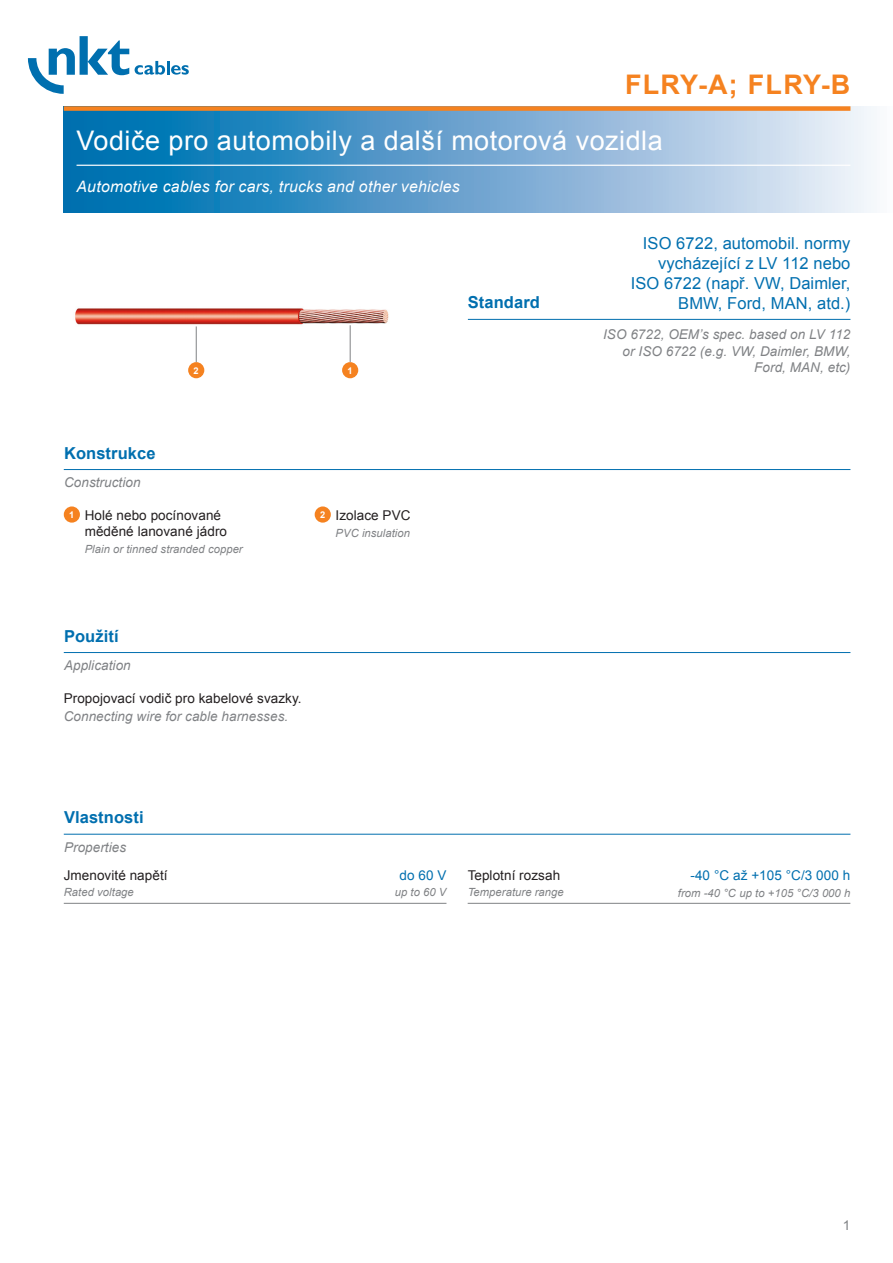
<style>
.page{position:relative;width:893px;height:1263px;background:#fff}
.page>*{position:absolute;margin:0;border:0;box-sizing:border-box;transform-origin:0 0}
.t1{font:27px "Arial";letter-spacing:.02em;color:#fff}
.t2{font:700 27px "Arial";letter-spacing:.045em;color:#f58220}
.t3{font:16.5px/19.8px "Arial";letter-spacing:.005em;color:#006faf;text-align:right}
.t4{font:700 16.5px "Arial";letter-spacing:.005em;color:#006faf}
.t5{font:italic 15.75px "Arial";letter-spacing:.02em;color:#fff}
.t6{font:italic 13.5px/16.2px "Arial";letter-spacing:.005em;color:#808285;text-align:right}
.t7{font:13.5px "Arial";letter-spacing:.005em;color:#231f20}
.t8{font:13.5px "Arial";letter-spacing:.005em;color:#006faf}
.t9{font:13.5px "Arial";color:#808285}
.t10{font:italic 11.25px "Arial";letter-spacing:.005em;color:#808285}
.t11{font:700 9.3px "Arial";color:#fff}
</style>
<div class="page">
<div style="left:64px;top:106px;width:829px;height:107px;background:linear-gradient(to right,#0066ac,#f7f0f9)"></div>
<div style="left:64px;top:106px;width:786px;height:5px;background:#f58220"></div>
<hr style="left:77px;top:165px;width:773px;height:1px;background:#fff">
<svg style="left:28px;top:36px;width:101px;height:58px"></svg>
<svg style="left:135px;top:61px;width:54px;height:14px"></svg>
<hr style="left:468px;top:319px;width:382px;height:1px;background:#006faf">
<hr style="left:64px;top:469px;width:786px;height:1px;background:#006faf">
<hr style="left:64px;top:652px;width:786px;height:1px;background:#006faf">
<hr style="left:64px;top:834px;width:786px;height:1px;background:#006faf">
<div style="left:64px;top:506px;width:16px;height:17px;background:#f58220;border-radius:50%"></div>
<div style="left:315px;top:506px;width:16px;height:17px;background:#f58220;border-radius:50%"></div>
<hr style="left:64px;top:903px;width:382px;height:1px;background:#808285">
<hr style="left:468px;top:903px;width:382px;height:1px;background:#808285">
<img style="left:75px;top:308px;width:314px;height:42px">
<div style="left:188px;top:362px;width:16px;height:16px;background:#f58220;border-radius:50%"></div>
<hr style="left:196px;top:326px;width:1px;height:36px;background:#808285">
<hr style="left:350px;top:325px;width:1px;height:37px;background:#808285">
<div style="left:342px;top:362px;width:16px;height:16px;background:#f58220;border-radius:50%"></div>
<p class="t2" style="left:625px;top:66px;width:227px">FLRY-A; FLRY-B</p>
<p class="t1" style="left:77px;top:123px;width:588px">Vodiče pro automobily a další motorová vozidla</p>
<p class="t5" style="left:77px;top:176px;width:385px">Automotive cables for cars, trucks and other vehicles</p>
<p class="t4" style="left:64px;top:442px;width:93px">Konstrukce</p>
<p class="t6" style="left:64px;top:475px;width:78px">Construction</p>
<p class="t11" style="left:194px;top:364px;width:7px">2</p>
<p class="t11" style="left:348px;top:364px;width:7px">1</p>
<p class="t7" style="left:85px;top:507px;width:138px">Holé nebo pocínované</p>
<p class="t7" style="left:336px;top:507px;width:76px">Izolace PVC</p>
<p class="t7" style="left:85px;top:523px;width:144px">měděné lanované jádro</p>
<p class="t11" style="left:69px;top:508px;width:7px">1</p>
<p class="t11" style="left:320px;top:508px;width:7px">2</p>
<p class="t10" style="left:336px;top:526px;width:76px">PVC insulation</p>
<p class="t10" style="left:85px;top:542px;width:160px">Plain or tinned stranded copper</p>
<p class="t4" style="left:64px;top:625px;width:56px">Použití</p>
<p class="t6" style="left:64px;top:658px;width:68px">Application</p>
<p class="t7" style="left:64px;top:689px;width:239px">Propojovací vodič pro kabelové svazky.</p>
<p class="t6" style="left:64px;top:708px;width:226px">Connecting wire for cable harnesses.</p>
<p class="t4" style="left:468px;top:292px;width:74px">Standard</p>
<p class="t3" style="left:631px;top:234px;width:221px">ISO 6722, automobil. normy vycházející z LV 112 nebo<br>ISO 6722 (např. VW, Daimler,<br>BMW, Ford, MAN, atd.)</p>
<p class="t6" style="left:603px;top:327px;width:249px">ISO 6722, OEM’s spec. based on LV 112 or ISO 6722 (e.g. VW, Daimler, BMW,<br>Ford, MAN, etc)</p>
<p class="t4" style="left:64px;top:806px;width:81px">Vlastnosti</p>
<p class="t6" style="left:64px;top:839px;width:64px">Properties</p>
<p class="t7" style="left:64px;top:867px;width:105px">Jmenovité napětí</p>
<p class="t8" style="left:400px;top:867px;width:48px">do 60 V</p>
<p class="t10" style="left:64px;top:885px;width:72px">Rated voltage</p>
<p class="t10" style="left:395px;top:885px;width:53px">up to 60 V</p>
<p class="t7" style="left:468px;top:867px;width:94px">Teplotní rozsah</p>
<p class="t8" style="left:690px;top:867px;width:161px">-40 °C až +105 °C/3 000 h</p>
<p class="t10" style="left:468px;top:885px;width:98px">Temperature range</p>
<p class="t10" style="left:678px;top:886px;width:174px">from -40 °C up to +105 °C/3 000 h</p>
<p class="t9" style="left:843px;top:1216px;width:9px">1</p>
</div>
